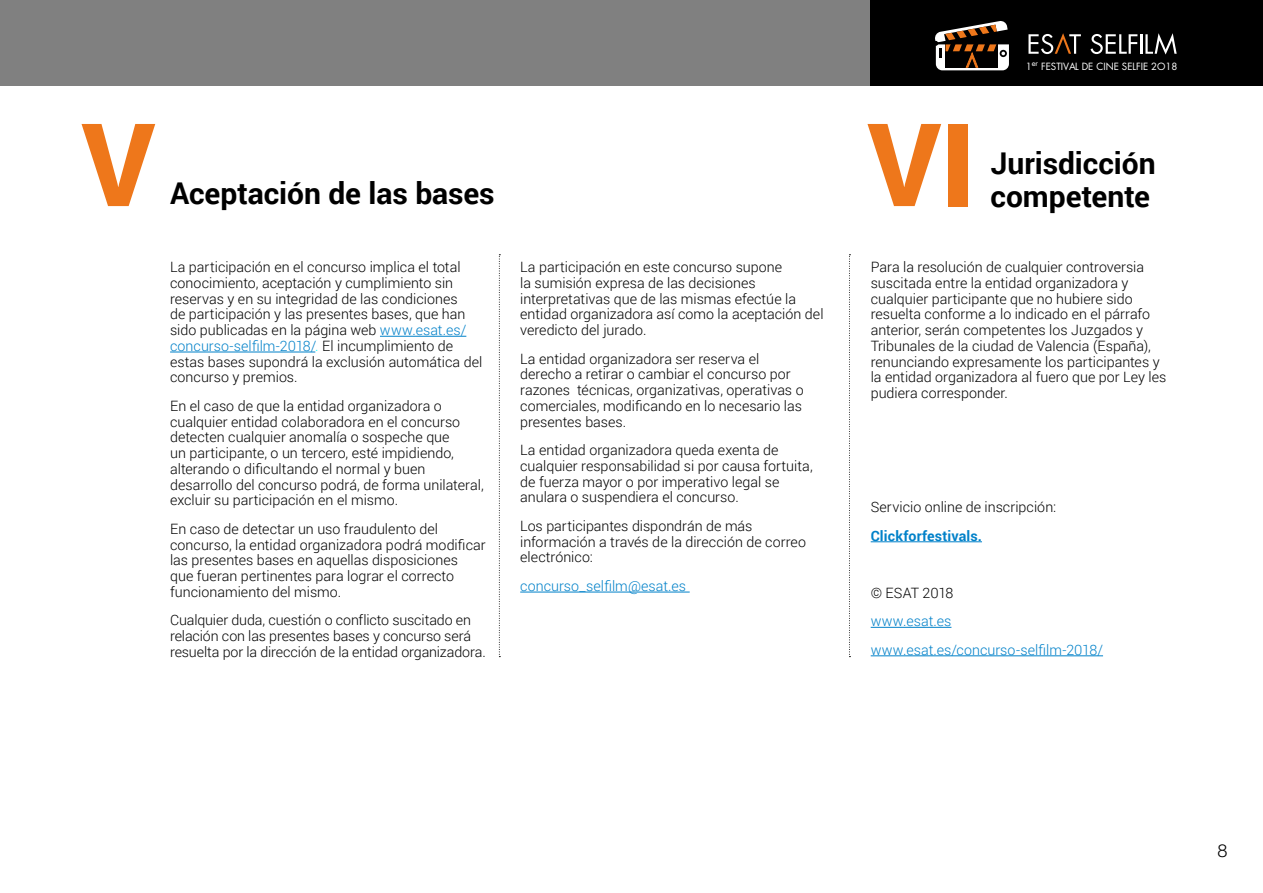
<style>
.page{position:relative;width:1263px;height:893px;background:#fff}
.page>*{position:absolute;margin:0;border:0;box-sizing:border-box;transform-origin:0 0}
.t1{font:900 115.5px "Roboto";color:#ee771b}
.t2{font:700 30px "Roboto";color:#000}
.t3{font:300 18px "Helvetica Neue LT Std";color:#000}
.t4{font:300 14.25px/15.8px "Roboto";color:#000}
.t5{font:300 14.25px/28.5px "Roboto";color:#0081c9}
.t6{font:700 14.25px "Roboto";letter-spacing:.01em;color:#0081c9}
.t7{font:9.75px "Futura Std";color:#fff}
.s1{color:#0081c9}
.s2{color:#0ff}
</style>
<div class="page">
<div style="left:871px;top:0;width:392px;height:85px;background:#000"></div>
<div style="left:0;top:0;width:871px;height:85px;background:#808080"></div>
<svg style="left:935px;top:21px;width:74px;height:49px"></svg>
<hr style="left:936px;top:43px;width:74px;height:1px;background:#010000">
<svg style="left:1028px;top:33px;width:53px;height:21px"></svg>
<svg style="left:1090px;top:34px;width:47px;height:20px"></svg>
<hr style="left:1140px;top:34px;width:2px;height:20px;background:#fff">
<svg style="left:1145px;top:33px;width:32px;height:22px"></svg>
<svg style="left:499px;top:254px;width:1px;height:403px"></svg>
<svg style="left:849px;top:254px;width:1px;height:403px"></svg>
<hr style="left:520px;top:592px;width:170px;height:1px;background:#0081c9">
<hr style="left:871px;top:541px;width:111px;height:1px;background:#0081c9">
<hr style="left:871px;top:627px;width:80px;height:1px;background:#0081c9">
<hr style="left:871px;top:655px;width:232px;height:1px;background:#0081c9">
<hr style="left:380px;top:336px;width:86px;height:1px;background:#0081c9">
<hr style="left:170px;top:352px;width:145px;height:1px;background:#0081c9">
<h1 class="t1" style="left:82px;top:83px;width:75px">V</h1>
<h1 class="t1" style="left:867px;top:83px;width:109px">VI</h1>
<h2 class="t2" style="left:170px;top:172px;width:326px">Aceptación de las bases</h2>
<p class="t7" style="left:1026px;top:60px;width:153px">1<sup>er</sup> FESTIVAL DE CINE SELFIE 2O18</p>
<h2 class="t2" style="left:990px;top:142px;width:167px">Jurisdicción</h2>
<h2 class="t2" style="left:990px;top:175px;width:161px">competente</h2>
<p class="t4" style="left:170px;top:259px;width:314px">La participación en el concurso implica el total conocimiento, aceptación y cumplimiento sin reservas y en su integridad de las condiciones<br>de participación y las presentes bases, que han sido publicadas en la página web <span class="s1">www.esat.es/ concurso-selfilm-2018/</span><span class="s2">.</span> El incumplimiento de estas bases supondrá la exclusión automática del concurso y premios.</p>
<p class="t4" style="left:170px;top:397px;width:315px">En el caso de que la entidad organizadora o cualquier entidad colaboradora en el concurso detecten cualquier anomalía o sospeche que<br>un participante, o un tercero, esté impidiendo, alterando o dificultando el normal y buen desarrollo del concurso podrá, de forma unilateral, excluir su participación en el mismo.</p>
<p class="t4" style="left:170px;top:520px;width:317px">En caso de detectar un uso fraudulento del concurso, la entidad organizadora podrá modificar las presentes bases en aquellas disposiciones<br>que fueran pertinentes para lograr el correcto funcionamiento del mismo.</p>
<p class="t4" style="left:170px;top:612px;width:317px">Cualquier duda, cuestión o conflicto suscitado en relación con las presentes bases y concurso será resuelta por la dirección de la entidad organizadora.</p>
<p class="t4" style="left:520px;top:259px;width:305px">La participación en este concurso supone<br>la sumisión expresa de las decisiones interpretativas que de las mismas efectúe la entidad organizadora así como la aceptación del veredicto del jurado.</p>
<p class="t4" style="left:520px;top:350px;width:285px">La entidad organizadora ser reserva el derecho a retirar o cambiar el concurso por razones técnicas, organizativas, operativas o comerciales, modificando en lo necesario las presentes bases.</p>
<p class="t4" style="left:520px;top:442px;width:294px">La entidad organizadora queda exenta de cualquier responsabilidad si por causa fortuita, de fuerza mayor o por imperativo legal se anulara o suspendiera el concurso.</p>
<p class="t4" style="left:520px;top:517px;width:287px">Los participantes dispondrán de más información a través de la dirección de correo electrónico:</p>
<p class="t5" style="left:520px;top:571px;width:167px">concurso_selfilm@esat.es</p>
<p class="t4" style="left:871px;top:259px;width:297px">Para la resolución de cualquier controversia suscitada entre la entidad organizadora y cualquier participante que no hubiere sido resuelta conforme a lo indicado en el párrafo anterior, serán competentes los Juzgados y Tribunales de la ciudad de Valencia (España), renunciando expresamente los participantes y la entidad organizadora al fuero que por Ley les pudiera corresponder.</p>
<p class="t4" style="left:871px;top:499px;width:187px">Servicio online de inscripción:</p>
<p class="t6" style="left:871px;top:526px;width:113px">Clickforfestivals.</p>
<p class="t4" style="left:871px;top:584px;width:84px">© ESAT 2018</p>
<p class="t5" style="left:871px;top:606px;width:234px">www.esat.es www.esat.es/concurso-selfilm-2018/</p>
<p class="t3" style="left:1217px;top:839px;width:12px">8</p>
</div>
